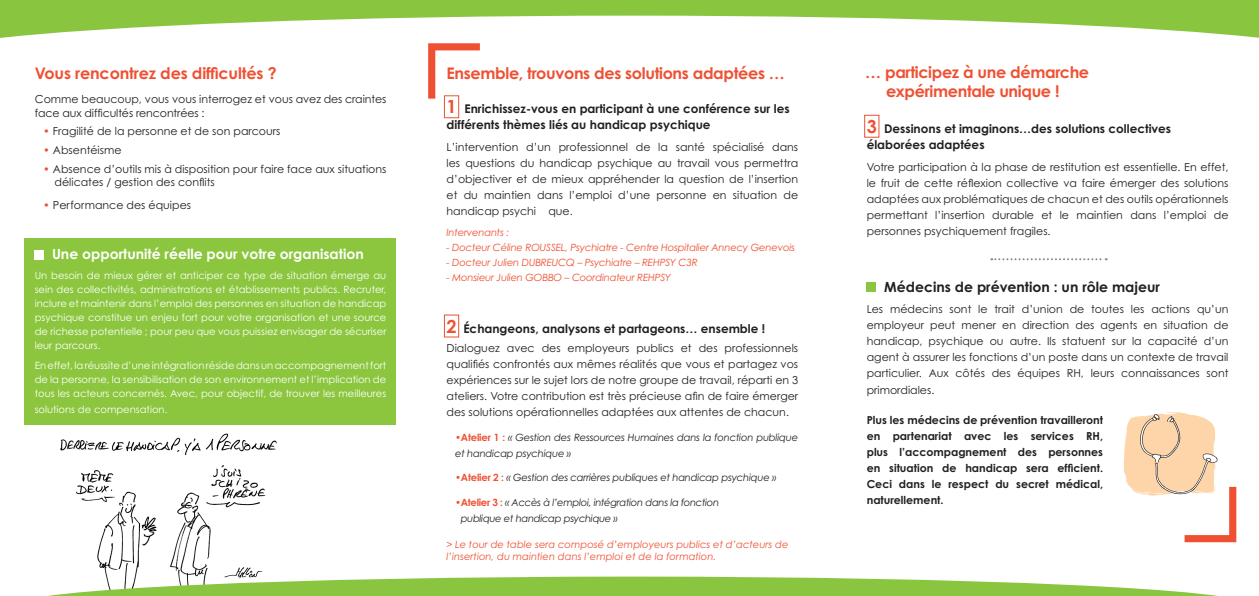
<style>
.page{position:relative;width:1259px;height:596px;background:#fff}
.page>*{position:absolute;margin:0;border:0;box-sizing:border-box;transform-origin:0 0}
.t1{font:700 16px/19px "Century Gothic Std";letter-spacing:-.02em;color:#ef5032;text-align:center}
.t2{font:700 14px "Century Gothic Std";color:#fff}
.t3{font:700 14px "Century Gothic Std";color:#231f20}
.t4{font:700 12px/16px "Century Gothic Std";color:#231f20}
.t5{font:11px/16px "Century Gothic Std";color:#231f20;text-align:justify}
.t6{font:700 11px/16px "Century Gothic Std";color:#231f20;text-align:justify}
.t7{font:10px/14px "Century Gothic Std";color:#fff;text-align:justify}
.t8{font:italic 10px/16px "Century Gothic Std";letter-spacing:-.02em;color:#231f20}
.t9{font:italic 10px "Century Gothic Std";letter-spacing:-.02em;color:#ef5032}
.t10{font:italic 10px/12px "Century Gothic Std";color:#ef5032}
.s1{color:#ef5032}
.s2{font-size:18px;color:#ef5032}
.s3{font-weight:700;font-style:normal;color:#ef5032}
</style>
<div class="page">
<img style="left:60px;top:433px;width:217px;height:143px">
<div style="left:25px;top:238px;width:371px;height:186px;background:#8bc63e"></div>
<svg style="left:0;top:0;width:1259px;height:38px;fill:#89c53f"></svg>
<div style="left:35px;top:250px;width:9px;height:9px;background:#fff"></div>
<img style="left:220px;top:563px;width:49px;height:13px">
<svg style="left:55px;top:576px;width:1155px;height:19px"></svg>
<div style="left:866px;top:282px;width:10px;height:9px;background:#89c53f"></div>
<svg style="left:428px;top:43px;width:52px;height:56px"></svg>
<svg style="left:1123px;top:412px;width:113px;height:130px"></svg>
<svg style="left:991px;top:258px;width:115px;height:2px"></svg>
<div style="left:444px;top:95px;width:15px;height:23px;border:1px solid #ef5032"></div>
<div style="left:444px;top:314px;width:15px;height:23px;border:1px solid #ef5032"></div>
<div style="left:864px;top:115px;width:15px;height:22px;border:1px solid #ef5032"></div>
<p class="t1" style="left:35px;top:63px;width:243px">Vous rencontrez des difficultés ?</p>
<p class="t5" style="left:35px;top:93px;width:353px;line-height:13.2px">Comme beaucoup, vous vous interrogez et vous avez des craintes face aux difficultés rencontrées :</p>
<p class="t5" style="left:43px;top:123px;width:239px"><span class="s1">•</span> Fragilité de la personne et de son parcours</p>
<p class="t5" style="left:43px;top:142px;width:80px"><span class="s1">•</span> Absentéisme</p>
<p class="t5" style="left:43px;top:161px;width:345px"><span class="s1">•</span> Absence d’outils mis à disposition pour faire face aux situations</p>
<p class="t5" style="left:55px;top:174px;width:162px">délicates / gestion des conflits</p>
<p class="t5" style="left:43px;top:197px;width:149px"><span class="s1">•</span> Performance des équipes</p>
<p class="t2" style="left:52px;top:245px;width:313px">Une opportunité réelle pour votre organisation</p>
<p class="t7" style="left:35px;top:268px;width:353px">Un besoin de mieux gérer et anticiper ce type de situation émerge au sein des collectivités, administrations et établissements publics. Recruter, inclure et maintenir dans l’emploi des personnes en situation de handicap psychique constitue un enjeu fort pour votre organisation et une source de richesse potentielle ; pour peu que vous puissiez envisager de sécuriser leur parcours.</p>
<p class="t7" style="left:35px;top:358px;width:353px">En effet, la réussite d’une intégration réside dans un accompagnement fort de la personne, la sensibilisation de son environnement et l’implication de tous les acteurs concernés. Avec, pour objectif, de trouver les meilleures</p>
<p class="t7" style="left:35px;top:402px;width:134px">solutions de compensation.</p>
<p class="t1" style="left:446px;top:63px;width:340px">Ensemble, trouvons des solutions adaptées …</p>
<p class="t4" style="left:446px;top:101px;width:344px"><span class="s2">1</span> Enrichissez-vous en participant à une conférence sur les différents thèmes liés au handicap psychique</p>
<p class="t5" style="left:446px;top:139px;width:353px">L’intervention d’un professionnel de la santé spécialisé dans les questions du handicap psychique au travail vous permettra d’objectiver et de mieux appréhender la question de l’insertion et du maintien dans l’emploi d’une personne en situation de handicap psychi que.</p>
<p class="t9" style="left:446px;top:226px;width:64px">Intervenants :</p>
<p class="t9" style="left:446px;top:241px;width:350px">- Docteur Céline ROUSSEL, Psychiatre - Centre Hospitalier Annecy Genevois</p>
<p class="t9" style="left:446px;top:256px;width:253px">- Docteur Julien DUBREUCQ – Psychiatre – REHPSY C3R</p>
<p class="t9" style="left:446px;top:271px;width:226px">- Monsieur Julien GOBBO – Coordinateur REHPSY</p>
<p class="t4" style="left:446px;top:320px;width:320px"><span class="s2">2</span> Échangeons, analysons et partageons… ensemble !</p>
<p class="t5" style="left:446px;top:339px;width:353px">Dialoguez avec des employeurs publics et des professionnels qualifiés confrontés aux mêmes réalités que vous et partagez vos expériences sur le sujet lors de notre groupe de travail, réparti en 3 ateliers. Votre contribution est très précieuse afin de faire émerger des solutions opérationnelles adaptées aux attentes de chacun.</p>
<p class="t8" style="left:455px;top:428px;width:344px"><span class="s3">•Atelier 1 :</span> « Gestion des Ressources Humaines dans la fonction publique et handicap psychique »</p>
<p class="t8" style="left:455px;top:469px;width:323px"><span class="s3">•Atelier 2 :</span> « Gestion des carrières publiques et handicap psychique »</p>
<p class="t8" style="left:455px;top:493px;width:266px"><span class="s3">•Atelier 3 :</span> « Accès à l’emploi, intégration dans la fonction</p>
<p class="t8" style="left:461px;top:509px;width:159px">publique et handicap psychique »</p>
<p class="t10" style="left:446px;top:538px;width:343px">&gt; Le tour de table sera composé d’employeurs publics et d’acteurs de l’insertion, du maintien dans l’emploi et de la formation.</p>
<p class="t1" style="left:865px;top:62px;width:225px">… participez à une démarche expérimentale unique !</p>
<p class="t4" style="left:866px;top:120px;width:306px"><span class="s2">3</span> Dessinons et imaginons…des solutions collectives élaborées adaptées</p>
<p class="t5" style="left:866px;top:159px;width:363px">Votre participation à la phase de restitution est essentielle. En effet, le fruit de cette réflexion collective va faire émerger des solutions adaptées aux problématiques de chacun et des outils opérationnels permettant l’insertion durable et le maintien dans l’emploi de personnes psychiquement fragiles.</p>
<p class="t3" style="left:884px;top:278px;width:277px">Médecins de prévention : un rôle majeur</p>
<p class="t5" style="left:866px;top:301px;width:363px">Les médecins sont le trait d’union de toutes les actions qu’un employeur peut mener en direction des agents en situation de handicap, psychique ou autre. Ils statuent sur la capacité d’un agent à assurer les fonctions d’un poste dans un contexte de travail particulier. Aux côtés des équipes RH, leurs connaissances sont primordiales.</p>
<p class="t6" style="left:866px;top:411px;width:238px">Plus les médecins de prévention travailleront en partenariat avec les services RH, plus l’accompagnement des personnes en situation de handicap sera efficient.<br>Ceci dans le respect du secret médical, naturellement.</p>
</div>
